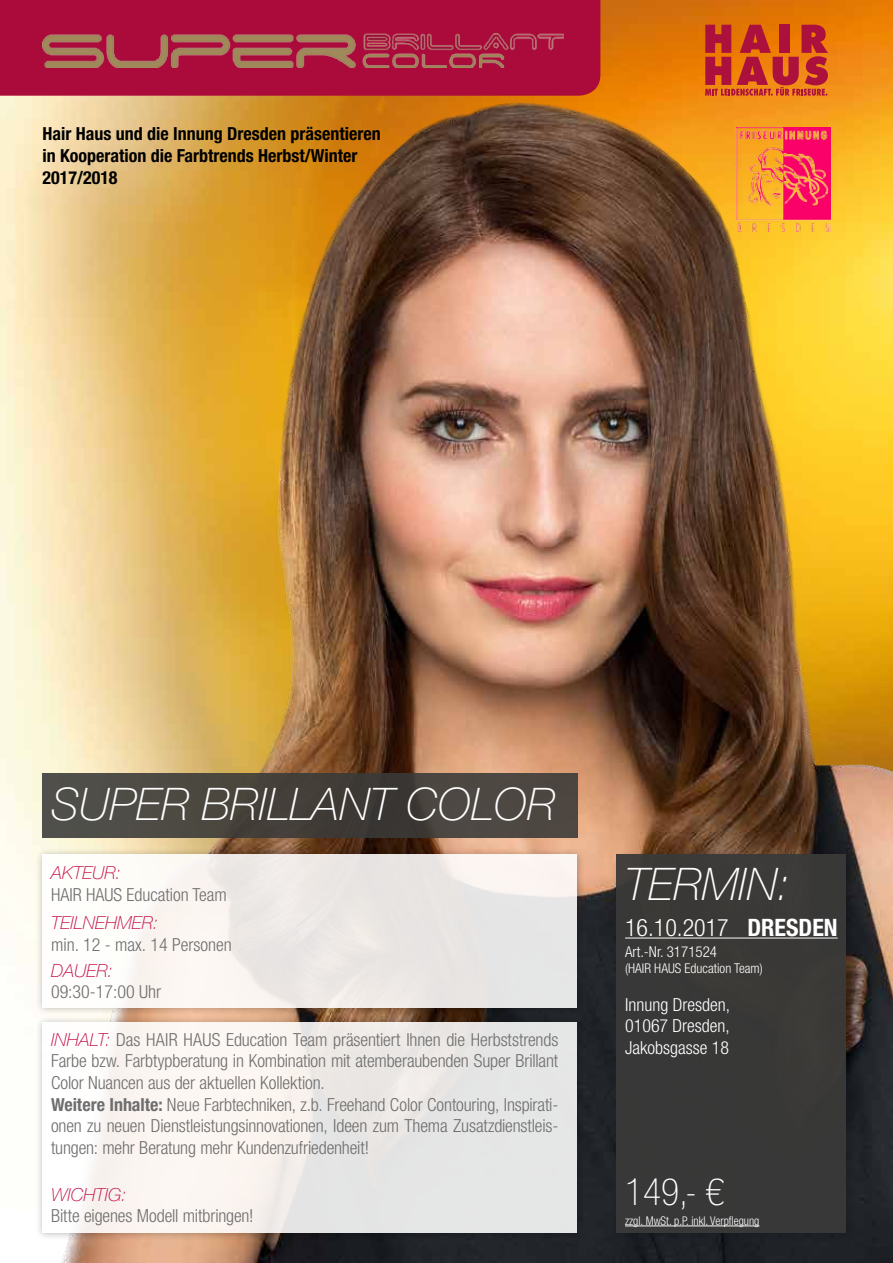
<style>
.page{position:relative;width:893px;height:1263px;background:#fff}
.page>*{position:absolute;margin:0;border:0;box-sizing:border-box;transform-origin:0 0}
.t1{font:italic 100 45px "Helvetica Neue LT Pro";color:#fff}
.t2{font:100 condensed 37.5px "Helvetica Neue LT Pro";color:#fff}
.t3{font:300 condensed 24px "Helvetica Neue LT Pro";color:#fff}
.t4{font:300 condensed 18px/21.6px "Helvetica Neue LT Pro";letter-spacing:-.005em;color:#6e6e6e}
.t5{font:700 condensed 18px/21.6px "Helvetica Neue LT Pro";color:#000}
.t6{font:300 condensed 18px/21.6px "Helvetica Neue LT Pro";color:#fff;text-align:justify}
.t7{font:italic 100 18px "Helvetica Neue LT Pro";color:#c3003d}
.t8{font:300 condensed 15px "Helvetica Neue LT Pro";color:#fff}
.t9{font:300 condensed 13.5px "Helvetica Neue LT Pro";color:#fff}
.t10{font:300 condensed 12px "Helvetica Neue LT Pro";color:#fff}
.s1{font-weight:100;font-style:italic;font-stretch:normal;color:#c3003d}
.s2{font-weight:700}
</style>
<div class="page">
<img style="left:0;top:20px;width:893px;height:1243px">
<div style="left:611px;top:850px;width:246px;height:394px;background:#000;opacity:.15"></div>
<div style="left:617px;top:855px;width:229px;height:378px;background:#3a3a39"></div>
<div style="left:35px;top:1015px;width:550px;height:226px;background:#000;opacity:.3"></div>
<div style="left:43px;top:1023px;width:534px;height:210px;background:linear-gradient(to right,#fffcf8,#e0e0e0)"></div>
<hr style="left:625px;top:937px;width:213px;height:2px;background:#d9dada">
<hr style="left:625px;top:1225px;width:134px;height:1px;background:#fff">
<div style="left:35px;top:847px;width:550px;height:169px;background:#000;opacity:.3"></div>
<svg style="left:43px;top:855px;width:534px;height:153px;fill:#eeeae7"></svg>
<svg style="left:43px;top:773px;width:535px;height:65px;background:#48443e"></svg>
<div style="left:0;top:0;width:600px;height:96px;background:#ab0b3b"></div>
<img style="left:43px;top:33px;width:520px;height:34px">
<svg style="left:705px;top:25px;width:123px;height:71px;background:#c94325"></svg>
<img style="left:737px;top:128px;width:93px;height:104px">
<p class="t5" style="left:43px;top:123px;width:340px">Hair Haus und die Innung Dresden präsentieren in Kooperation die Farbtrends Herbst/Winter<br>2017/2018</p>
<h1 class="t1" style="left:51px;top:778px;width:506px">SUPER BRILLANT COLOR</h1>
<p class="t7" style="left:51px;top:862px;width:71px">AKTEUR:</p>
<p class="t4" style="left:51px;top:884px;width:177px">HAIR HAUS Education Team</p>
<p class="t7" style="left:51px;top:912px;width:109px">TEILNEHMER:</p>
<p class="t4" style="left:51px;top:934px;width:182px">min. 12 - max. 14 Personen</p>
<p class="t7" style="left:51px;top:959px;width:63px">DAUER:</p>
<p class="t4" style="left:51px;top:981px;width:112px">09:30-17:00 Uhr</p>
<p class="t4" style="left:51px;top:1028px;width:509px"><span class="s1">INHALT:</span> Das HAIR HAUS Education Team präsentiert Ihnen die Herbststrends Farbe bzw. Farbtypberatung in Kombination mit atemberaubenden Super Brillant Color Nuancen aus der aktuellen Kollektion.<br><span class="s2">Weitere Inhalte:</span> Neue Farbtechniken, z.b. Freehand Color Contouring, Inspirati&shy;onen zu neuen Dienstleistungsinnovationen, Ideen zum Thema Zusatzdienstleis&shy;tungen: mehr Beratung mehr Kundenzufriedenheit!</p>
<p class="t7" style="left:51px;top:1184px;width:77px">WICHTIG:</p>
<p class="t4" style="left:51px;top:1205px;width:204px">Bitte eigenes Modell mitbringen!</p>
<h1 class="t1" style="left:625px;top:857px;width:167px">TERMIN:</h1>
<h3 class="t3" style="left:625px;top:913px;width:214px">16.10.2017 <span class="s2">DRESDEN</span></h3>
<p class="t8" style="left:625px;top:943px;width:94px">Art.-Nr. 3171524</p>
<p class="t9" style="left:625px;top:960px;width:139px">(HAIR HAUS Education Team)</p>
<p class="t6" style="left:625px;top:993px;width:106px">Innung Dresden, 01067 Dresden, Jakobsgasse 18</p>
<h2 class="t2" style="left:625px;top:1171px;width:100px">149,- €</h2>
<p class="t10" style="left:625px;top:1213px;width:136px">zzgl. MwSt. p.P. inkl. Verpflegung</p>
</div>
